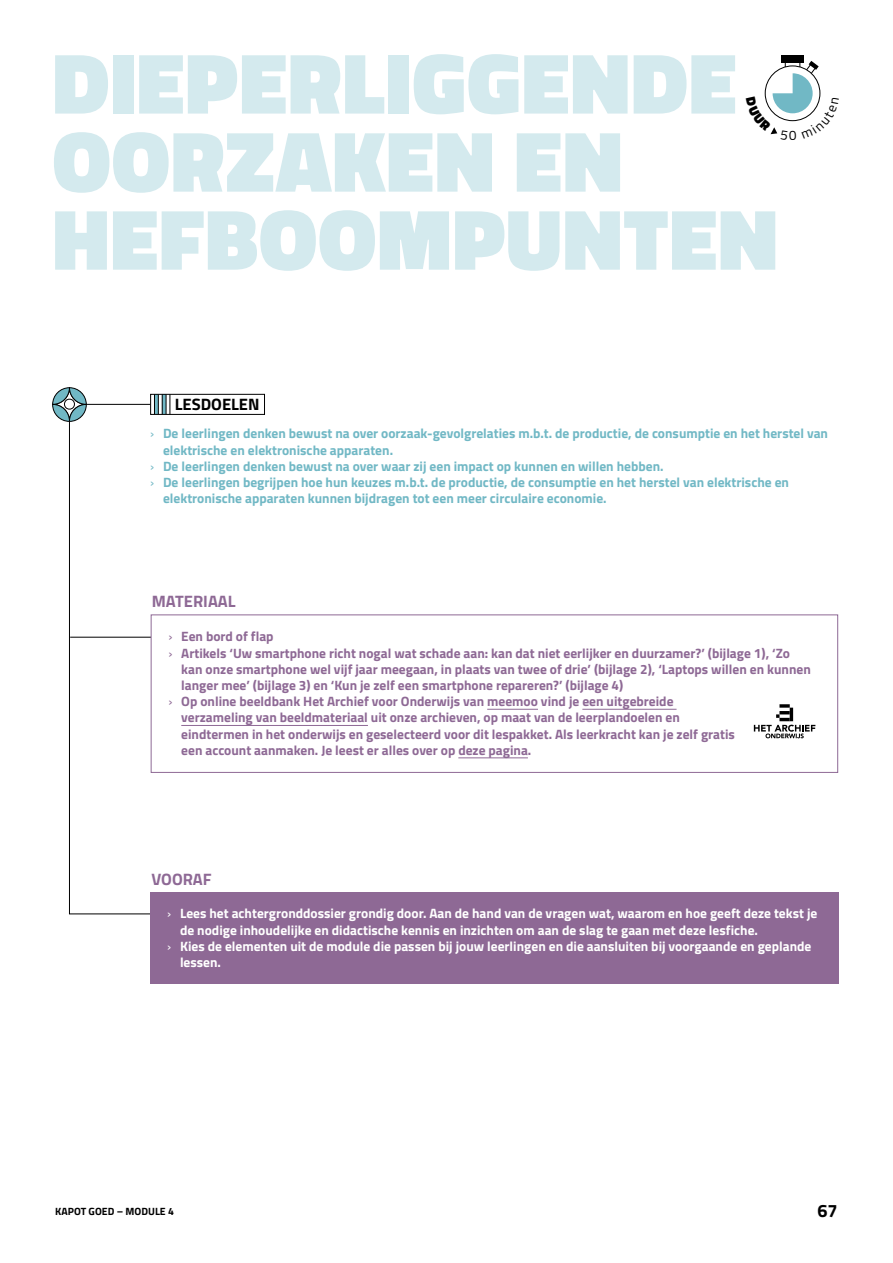
<style>
.page{position:relative;width:893px;height:1263px;background:#fff}
.page>*{position:absolute;margin:0;border:0;box-sizing:border-box;transform-origin:0 0}
.t1{font:900 87px/78px "Titillium Web";letter-spacing:.01em;color:#d4eaee}
.t2{font:700 18px "Titillium Web";color:#000}
.t3{font:700 16.5px "Titillium Web";color:#8e6995}
.t4{font:700 16.5px "Titillium Web";color:#000}
.t5{font:700 13.5px "Titillium Web";color:#8e6995}
.t6{font:700 13.5px "Titillium Web";color:#71b8c5}
.t7{font:700 13.5px "Titillium Web";color:#fff}
.t8{font:700 10.5px "Titillium Web";color:#000}
.s1{font-weight:400}
</style>
<div class="page">
<div style="left:150px;top:394px;width:115px;height:21px;border:1px solid #000"></div>
<div style="left:781px;top:55px;width:23px;height:8px;background:#000"></div>
<div style="left:150px;top:892px;width:689px;height:92px;background:#8e6995"></div>
<hr style="left:487px;top:709px;width:51px;height:1px;background:#8e6995">
<hr style="left:582px;top:709px;width:95px;height:1px;background:#8e6995">
<hr style="left:181px;top:725px;width:187px;height:1px;background:#8e6995">
<hr style="left:458px;top:758px;width:70px;height:1px;background:#8e6995">
<div style="left:151px;top:614px;width:687px;height:159px;border:1px solid #8e6995"></div>
<svg style="left:754px;top:704px;width:61px;height:34px"></svg>
<svg style="left:52px;top:387px;width:119px;height:528px"></svg>
<svg style="left:764px;top:61px;width:57px;height:74px"></svg>
<h1 class="t1" style="left:53px;top:44px;width:727px">DIEPERLIGGENDE<br>OORZAKEN EN<br>HEFBOOMPUNTEN</h1>
<p class="t4" style="left:175px;top:392px;width:86px">LESDOELEN</p>
<p class="t6" style="left:150px;top:423px;width:679px"><span class="s1">›</span> De leerlingen denken bewust na over oorzaak-gevolgrelaties m.b.t. de productie, de consumptie en het herstel van</p>
<p class="t6" style="left:163px;top:440px;width:232px">elektrische en elektronische apparaten.</p>
<p class="t6" style="left:150px;top:456px;width:515px"><span class="s1">›</span> De leerlingen denken bewust na over waar zij een impact op kunnen en willen hebben.</p>
<p class="t6" style="left:150px;top:472px;width:640px"><span class="s1">›</span> De leerlingen begrijpen hoe hun keuzes m.b.t. de productie, de consumptie en het herstel van elektrische en</p>
<p class="t6" style="left:163px;top:488px;width:445px">elektronische apparaten kunnen bijdragen tot een meer circulaire economie.</p>
<p class="t3" style="left:152px;top:589px;width:85px">MATERIAAL</p>
<p class="t5" style="left:169px;top:626px;width:107px"><span class="s1">›</span> Een bord of flap</p>
<p class="t5" style="left:169px;top:643px;width:623px"><span class="s1">›</span> Artikels ‘Uw smartphone richt nogal wat schade aan: kan dat niet eerlijker en duurzamer?’ (bijlage 1), ‘Zo</p>
<p class="t5" style="left:181px;top:659px;width:631px">kan onze smartphone wel vijf jaar meegaan, in plaats van twee of drie’ (bijlage 2), ‘Laptops willen en kunnen</p>
<p class="t5" style="left:181px;top:675px;width:444px">langer mee’ (bijlage 3) en ‘Kun je zelf een smartphone repareren?’ (bijlage 4)</p>
<p class="t5" style="left:169px;top:691px;width:507px"><span class="s1">›</span> Op online beeldbank Het Archief voor Onderwijs van meemoo vind je een uitgebreide</p>
<p class="t5" style="left:181px;top:707px;width:500px">verzameling van beeldmateriaal uit onze archieven, op maat van de leerplandoelen en</p>
<p class="t5" style="left:181px;top:724px;width:555px">eindtermen in het onderwijs en geselecteerd voor dit lespakket. Als leerkracht kan je zelf gratis</p>
<p class="t5" style="left:181px;top:740px;width:352px">een account aanmaken. Je leest er alles over op deze pagina.</p>
<p class="t3" style="left:151px;top:867px;width:62px">VOORAF</p>
<p class="t7" style="left:167px;top:903px;width:652px"><span class="s1">›</span> Lees het achtergronddossier grondig door. Aan de hand van de vragen wat, waarom en hoe geeft deze tekst je</p>
<p class="t7" style="left:180px;top:919px;width:579px">de nodige inhoudelijke en didactische kennis en inzichten om aan de slag te gaan met deze lesfiche.</p>
<p class="t7" style="left:167px;top:936px;width:646px"><span class="s1">›</span> Kies de elementen uit de module die passen bij jouw leerlingen en die aansluiten bij voorgaande en geplande</p>
<p class="t7" style="left:180px;top:952px;width:43px">lessen.</p>
<p class="t8" style="left:55px;top:1203px;width:120px">KAPOT GOED – MODULE 4</p>
<h2 class="t2" style="left:817px;top:1197px;width:22px">67</h2>
</div>
